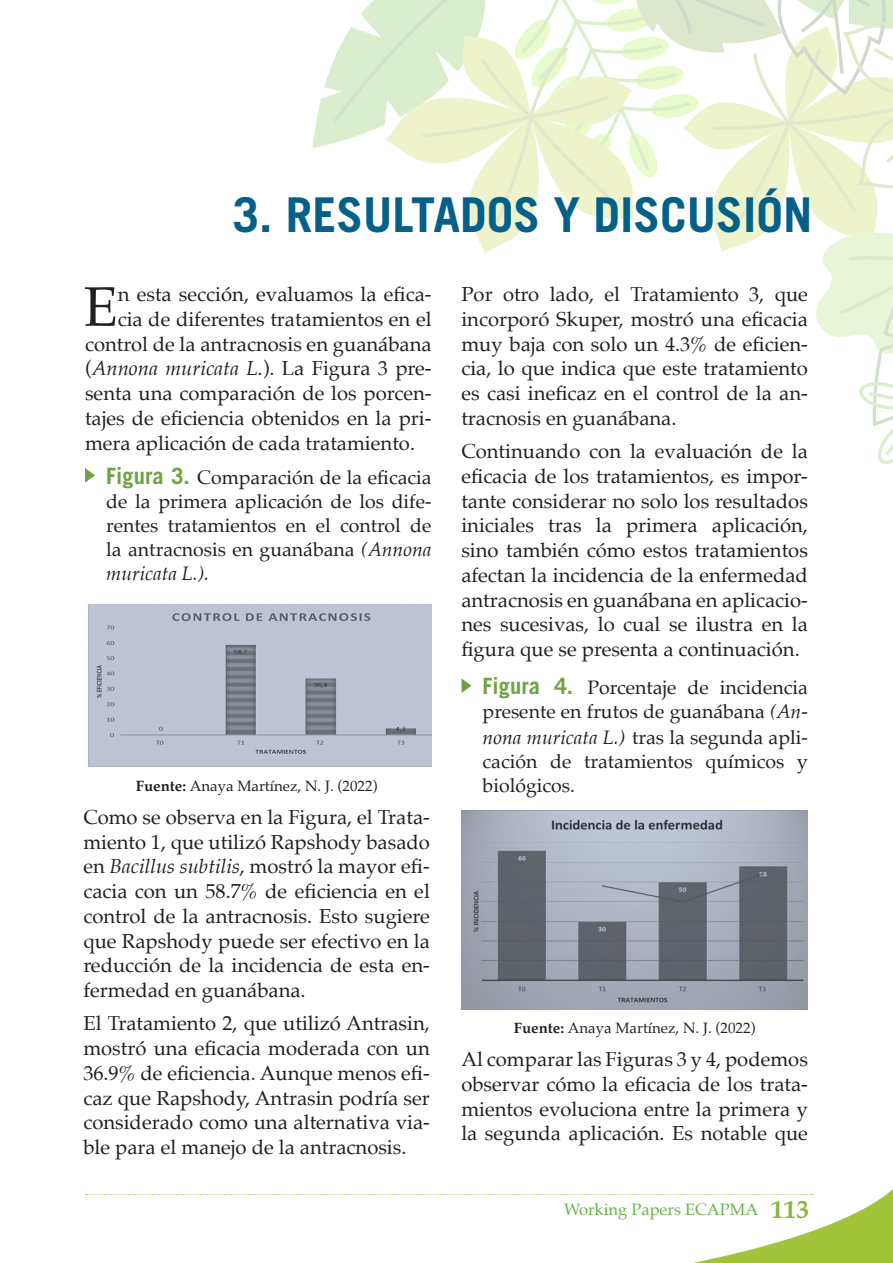
<style>
.page{position:relative;width:893px;height:1263px;background:#fff}
.page>*{position:absolute;margin:0;border:0;box-sizing:border-box;transform-origin:0 0}
.t1{font:55.65px "Palatino";color:#231f20}
.t2{font:700 48px "Trade Gothic LT Std";color:#046089}
.t3{font:20.25px/24.8px "Palatino";color:#231f20;text-align:justify}
.t4{font:19.5px/24px "Palatino";color:#231f20;text-align:justify}
.t5{font:16.5px "Palatino";color:#67b445}
.t6{font:15px "Palatino";color:#231f20}
.s1{font-style:italic}
.s2{font-family:"Trade Gothic LT Std";font-weight:700;font-size:22.5px;color:#6ea242}
.s3{font-weight:700}
.s4{font-family:"Palatino Linotype";font-weight:700;font-size:25.5px;color:#89b73f}
</style>
<div class="page">
<svg style="left:313px;top:0;width:580px;height:464px"></svg>
<svg style="left:85px;top:1189px;width:808px;height:74px"></svg>
<img style="left:88px;top:604px;width:344px;height:163px">
<svg style="left:85px;top:468px;width:10px;height:15px"></svg>
<img style="left:461px;top:810px;width:347px;height:200px">
<svg style="left:461px;top:678px;width:11px;height:15px"></svg>
<h2 class="t2" style="left:232px;top:186px;width:581px">3. RESULTADOS Y DISCUSIÓN</h2>
<h1 class="t1" style="left:84px;top:261px;width:36px">E</h1>
<p class="t3" style="left:118px;top:282px;width:315px">n esta sección, evaluamos la efica-</p>
<p class="t3" style="left:118px;top:306px;width:315px">cia de diferentes tratamientos en el</p>
<p class="t3" style="left:85px;top:331px;width:348px">control de la antracnosis en guanábana</p>
<p class="t3" style="left:85px;top:356px;width:348px">(<span class="s1">Annona muricata L</span>.). La Figura 3 pre-</p>
<p class="t3" style="left:85px;top:381px;width:348px">senta una comparación de los porcen-</p>
<p class="t3" style="left:85px;top:405px;width:348px">tajes de eficiencia obtenidos en la pri-</p>
<p class="t3" style="left:85px;top:430px;width:331px">mera aplicación de cada tratamiento.</p>
<p class="t4" style="left:106px;top:465px;width:327px"><span class="s2">Figura 3.</span> Comparación de la eficacia de la primera aplicación de los dife&shy;rentes tratamientos en el control de la antracnosis en guanábana <span class="s1">(Annona muricata L.).</span></p>
<p class="t6" style="left:136px;top:773px;width:243px"><span class="s3">Fuente:</span> Anaya Martínez, N. J. (2022)</p>
<p class="t3" style="left:83px;top:804px;width:348px">Como se observa en la Figura, el Trata&shy;miento 1, que utilizó Rapshody basado en <span class="s1">Bacillus subtilis</span>, mostró la mayor efi&shy;cacia con un 58.7% de eficiencia en el control de la antracnosis. Esto sugiere que Rapshody puede ser efectivo en la reducción de la incidencia de esta en&shy;fermedad en guanábana.</p>
<p class="t3" style="left:83px;top:1011px;width:348px">El Tratamiento 2, que utilizó Antrasin, mostró una eficacia moderada con un 36.9% de eficiencia. Aunque menos efi&shy;caz que Rapshody, Antrasin podría ser considerado como una alternativa via&shy;ble para el manejo de la antracnosis.</p>
<p class="t3" style="left:461px;top:282px;width:348px">Por otro lado, el Tratamiento 3, que incorporó Skuper, mostró una eficacia muy baja con solo un 4.3% de eficien&shy;cia, lo que indica que este tratamiento es casi ineficaz en el control de la an&shy;tracnosis en guanábana.</p>
<p class="t3" style="left:461px;top:439px;width:348px">Continuando con la evaluación de la eficacia de los tratamientos, es impor&shy;tante considerar no solo los resultados iniciales tras la primera aplicación, sino también cómo estos tratamientos afectan la incidencia de la enfermedad antracnosis en guanábana en aplicacio&shy;nes sucesivas, lo cual se ilustra en la figura que se presenta a continuación.</p>
<p class="t4" style="left:483px;top:675px;width:327px;line-height:24.5px"><span class="s2">Figura 4.</span> Porcentaje de incidencia presente en frutos de guanábana <span class="s1">(An&shy;nona muricata L.)</span> tras la segunda apli&shy;cación de tratamientos químicos y biológicos.</p>
<p class="t6" style="left:514px;top:1015px;width:243px"><span class="s3">Fuente:</span> Anaya Martínez, N. J. (2022)</p>
<p class="t3" style="left:461px;top:1047px;width:348px">Al comparar las Figuras 3 y 4, podemos observar cómo la eficacia de los trata&shy;mientos evoluciona entre la primera y la segunda aplicación. Es notable que</p>
<p class="t5" style="left:564px;top:1195px;width:247px">Working Papers ECAPMA <span class="s4">113</span></p>
</div>
